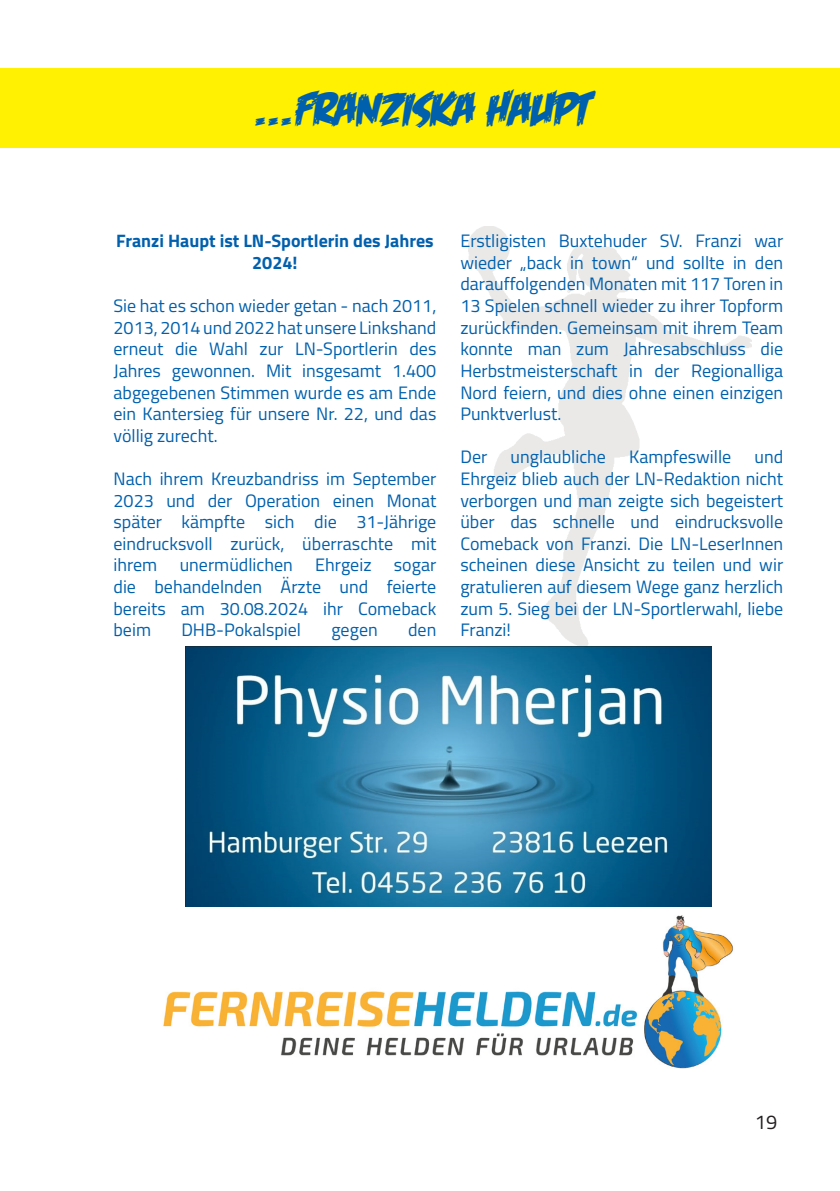
<style>
.page{position:relative;width:840px;height:1191px;background:#fff}
.page>*{position:absolute;margin:0;border:0;box-sizing:border-box;transform-origin:0 0}
.t1{font:48px "Feastof Flesh BB Italic";color:#0160ae}
.t2{font:20px "Titillium Web";color:#231f20}
.t3{font:18px/21.6px "Titillium Web";color:#0160ae;text-align:justify}
.t4{font:700 18px/21.6px "Titillium Web";color:#0160ae;text-align:center}
</style>
<div class="page">
<div style="left:0;top:68px;width:839px;height:80px;background:#fff101"></div>
<img style="left:468px;top:227px;width:283px;height:419px">
<img style="left:185px;top:646px;width:526px;height:261px">
<img style="left:163px;top:915px;width:570px;height:154px">
<p class="t1" style="left:253px;top:84px;width:335px">...FRANZISKA HAUPT</p>
<p class="t4" style="left:116px;top:229px;width:319px">Franzi Haupt ist LN-Sportlerin des Jahres<br>2024!</p>
<p class="t3" style="left:113px;top:294px;width:324px">Sie hat es schon wieder getan - nach 2011, 2013, 2014 und 2022 hat unsere Linkshand erneut die Wahl zur LN-Sportlerin des Jahres gewonnen. Mit insgesamt 1.400 abgegebenen Stimmen wurde es am Ende ein Kantersieg für unsere Nr. 22, und das völlig zurecht.</p>
<p class="t3" style="left:113px;top:467px;width:324px">Nach ihrem Kreuzbandriss im September 2023 und der Operation einen Monat später kämpfte sich die 31-Jährige eindrucksvoll zurück, überraschte mit ihrem unermüdlichen Ehrgeiz sogar die behandelnden Ärzte und feierte bereits am 30.08.2024 ihr Comeback beim</p>
<p class="t3" style="left:181px;top:618px;width:121px">DHB-Pokalspiel</p>
<p class="t3" style="left:331px;top:618px;width:48px">gegen</p>
<p class="t3" style="left:408px;top:618px;width:30px">den</p>
<p class="t3" style="left:460px;top:229px;width:324px">Erstligisten Buxtehuder SV. Franzi war wieder „back in town“ und sollte in den darauffolgenden Monaten mit 117 Toren in 13 Spielen schnell wieder zu ihrer Topform zurückfinden. Gemeinsam mit ihrem Team konnte man zum Jahresabschluss die Herbstmeisterschaft in der Regionalliga Nord feiern, und dies ohne einen einzigen Punktverlust.</p>
<p class="t3" style="left:460px;top:445px;width:28px">Der</p>
<p class="t3" style="left:510px;top:445px;width:97px">unglaubliche</p>
<p class="t3" style="left:628px;top:445px;width:104px">Kampfeswille</p>
<p class="t3" style="left:460px;top:445px;width:324px;text-indent:294px">und Ehrgeiz blieb auch der LN-Redaktion nicht verborgen und man zeigte sich begeistert über das schnelle und eindrucksvolle Comeback von Franzi. Die LN-LeserInnen scheinen diese Ansicht zu teilen und wir gratulieren auf diesem Wege ganz herzlich zum 5. Sieg bei der LN-Sportlerwahl, liebe Franzi!</p>
<p class="t2" style="left:754px;top:1107px;width:24px">19</p>
</div>
